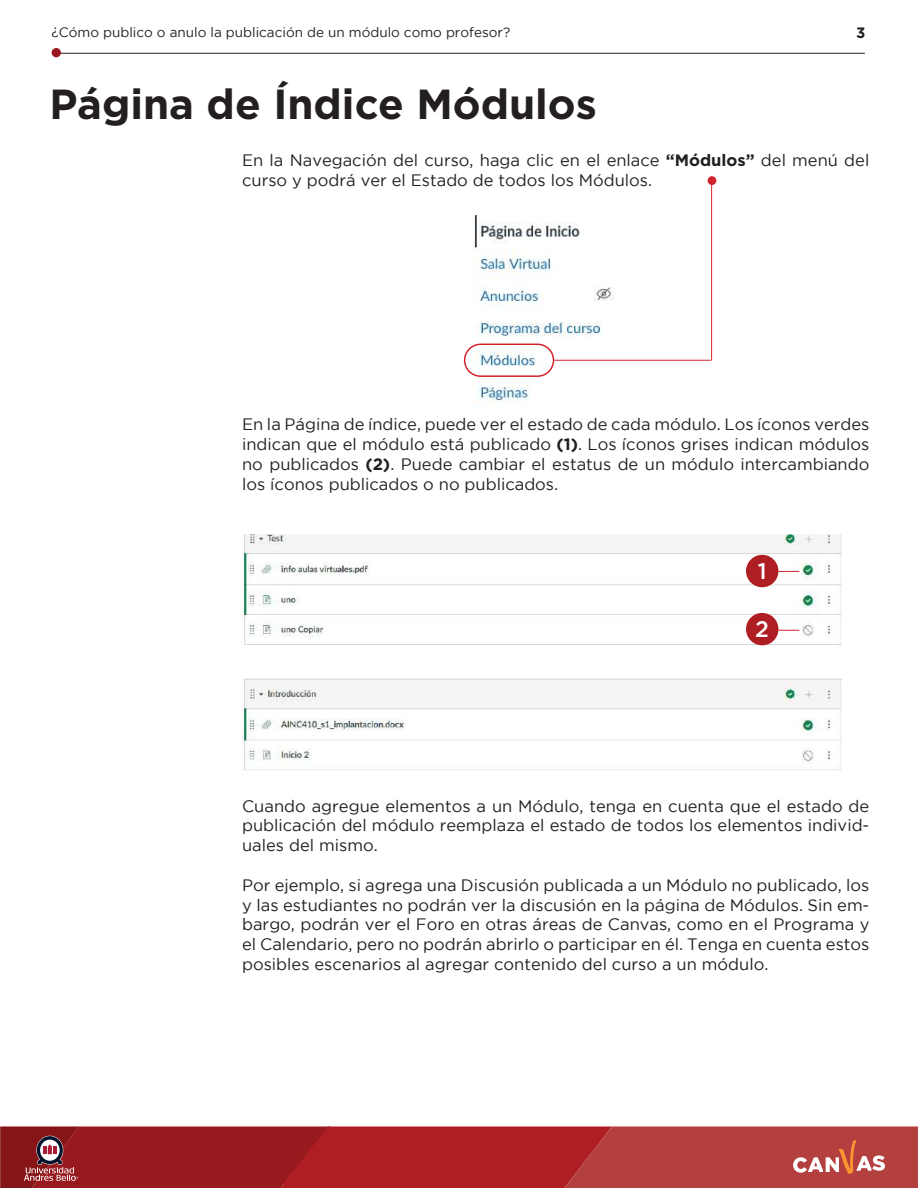
<style>
.page{position:relative;width:918px;height:1188px;background:#fff}
.page>*{position:absolute;margin:0;border:0;box-sizing:border-box;transform-origin:0 0}
.t1{font:700 42px "Gotham";color:#231f20}
.t2{font:500 22.5px "Gotham";color:#fff}
.t3{font:16.5px/19.8px "Gotham";color:#231f20;text-align:justify}
.t4{font:700 15px "Gotham";color:#231f20}
.t5{font:13.5px "Gotham";color:#231f20}
.s1{font-weight:700}
</style>
<div class="page">
<img style="left:463px;top:215px;width:153px;height:186px">
<svg style="left:0;top:1126px;width:918px;height:62px"></svg>
<hr style="left:52px;top:53px;width:813px;height:1px;background:#231f20">
<div style="left:52px;top:48px;width:9px;height:9px;background:#981a1e;border-radius:50%"></div>
<div style="left:464px;top:344px;width:90px;height:33px;border:2px solid #d1232a;border-radius:16px"></div>
<hr style="left:554px;top:360px;width:158px;height:1px;background:#d1232a">
<hr style="left:711px;top:176px;width:1px;height:184px;background:#d1232a">
<div style="left:708px;top:176px;width:8px;height:9px;background:#d1232a;border-radius:50%"></div>
<img style="left:242px;top:534px;width:600px;height:237px">
<div style="left:746px;top:555px;width:32px;height:32px;background:#af1e22;border-radius:50%"></div>
<div style="left:746px;top:613px;width:32px;height:32px;background:#af1e22;border-radius:50%"></div>
<svg style="left:778px;top:571px;width:21px;height:1px"></svg>
<svg style="left:778px;top:630px;width:21px;height:1px"></svg>
<p class="t5" style="left:52px;top:24px;width:460px">¿Cómo publico o anulo la publicación de un módulo como profesor?</p>
<h1 class="t1" style="left:50px;top:77px;width:549px">Página de Índice Módulos</h1>
<p class="t4" style="left:856px;top:23px;width:11px">3</p>
<p class="t3" style="left:242px;top:150px;width:629px">En la Navegación del curso, haga clic en el enlace <span class="s1">“Módulos”</span> del menú del curso y podrá ver el Estado de todos los Módulos.</p>
<p class="t3" style="left:242px;top:414px;width:629px">En la Página de índice, puede ver el estado de cada módulo. Los íconos verdes indican que el módulo está publicado <span class="s1">(1)</span>. Los íconos grises indican módulos no publicados <span class="s1">(2)</span>. Puede cambiar el estatus de un módulo intercambiando los íconos publicados o no publicados.</p>
<h2 class="t2" style="left:758px;top:556px;width:10px">1</h2>
<h2 class="t2" style="left:755px;top:614px;width:15px">2</h2>
<p class="t3" style="left:242px;top:796px;width:629px">Cuando agregue elementos a un Módulo, tenga en cuenta que el estado de publicación del módulo reemplaza el estado de todos los elementos individ&shy;uales del mismo.</p>
<p class="t3" style="left:242px;top:875px;width:629px">Por ejemplo, si agrega una Discusión publicada a un Módulo no publicado, los y las estudiantes no podrán ver la discusión en la página de Módulos. Sin em&shy;bargo, podrán ver el Foro en otras áreas de Canvas, como en el Programa y el Calendario, pero no podrán abrirlo o participar en él. Tenga en cuenta estos posibles escenarios al agregar contenido del curso a un módulo.</p>
</div>
